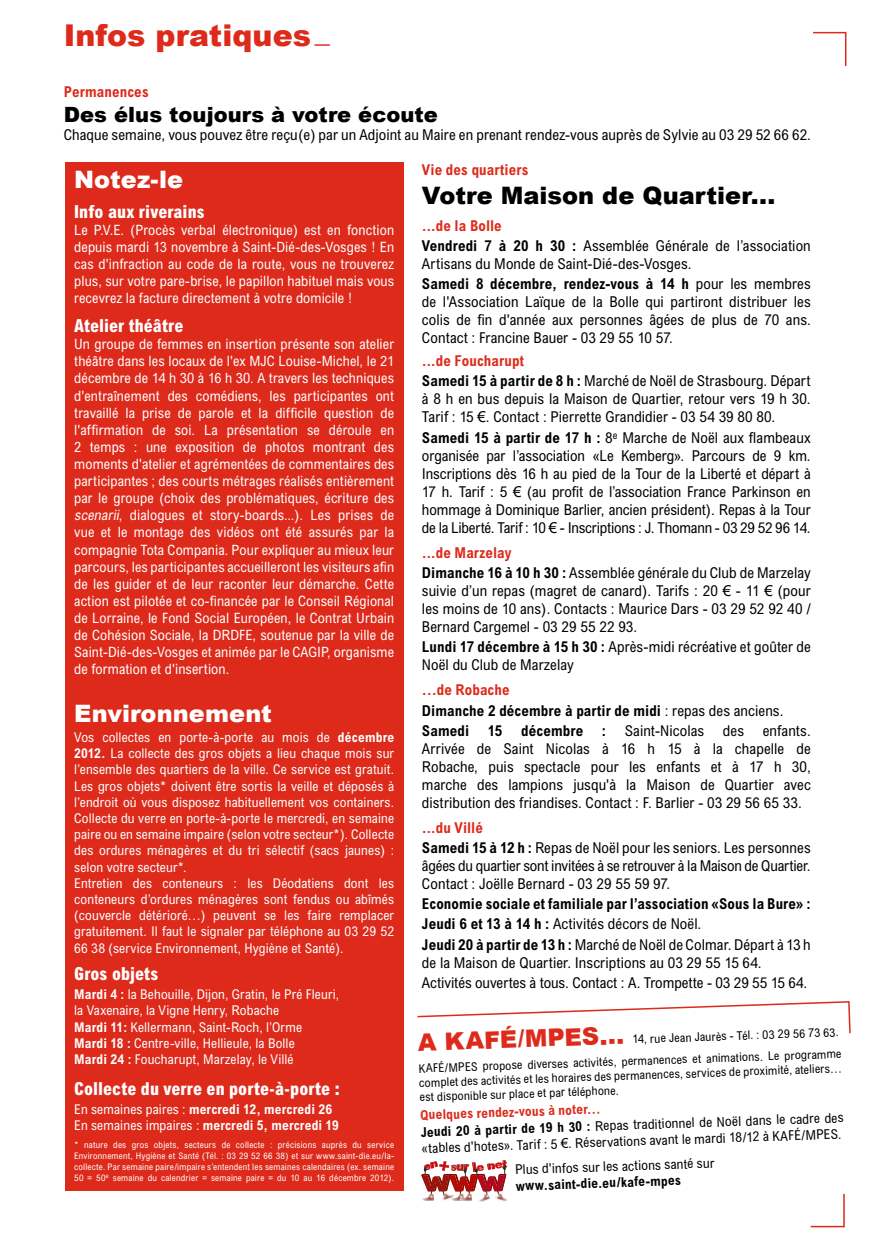
<style>
.page{position:relative;width:872px;height:1255px;background:#fff}
.page>*{position:absolute;margin:0;border:0;box-sizing:border-box;transform-origin:0 0}
.t1{font:900 30px "Arial";color:#dd2a1b}
.t2{font:900 24px "Arial";color:#000}
.t3{font:900 24px "Arial";color:#fff}
.t4{font:900 21px "Arial";letter-spacing:.005em;color:#000}
.t5{font:800 condensed 18px "Arial";letter-spacing:.005em;color:#fff}
.t6{font:condensed 15px/18px "Arial";letter-spacing:.005em;color:#000}
.t7{font:700 condensed 15px/20.1px "Arial";letter-spacing:.005em;color:#000}
.t8{font:700 condensed 15px "Arial";letter-spacing:.01em;color:#dd2a1b}
.t9{font:condensed 14.25px/17.1px "Arial";letter-spacing:.01em;color:#fff;text-align:justify}
.t10{font:condensed 13.5px/16.2px "Arial";letter-spacing:.01em;color:#fff}
.t11{font:condensed 13.5px/16.6px "Arial";color:#000}
.t12{font:700 condensed 13.5px/16.2px "Arial";letter-spacing:.015em;color:#fff}
.t13{font:700 condensed 13.5px "Arial";color:#000}
.t14{font:condensed 12px/21.6px "Arial";color:#000}
.t15{font:condensed 9px/10.8px "Arial";letter-spacing:.025em;color:#fff;text-align:justify}
.s1{font-style:italic}
.s2{font-weight:700}
.s3{font-weight:400}
.s4{font-weight:700;color:#dd2a1b}
.s5{font-stretch:normal}
.s6{color:#dd2a1b}
.s7{font-weight:900;font-stretch:normal;font-size:24px;color:#dd2a1b}
</style>
<div class="page">
<svg style="left:810px;top:1193px;width:35px;height:34px"></svg>
<div style="left:65px;top:162px;width:338px;height:1029px;background:#dd2a1b"></div>
<svg style="left:813px;top:31px;width:34px;height:35px"></svg>
<svg style="left:417px;top:1001px;width:434px;height:33px"></svg>
<svg style="left:421px;top:1160px;width:86px;height:41px"></svg>
<h1 class="t1" style="left:64px;top:18px;width:267px">Infos pratiques_</h1>
<p class="t8" style="left:64px;top:83px;width:86px">Permanences</p>
<h3 class="t4" style="left:64px;top:103px;width:375px">Des élus toujours à votre écoute</h3>
<p class="t6" style="left:64px;top:126px;width:748px">Chaque semaine, vous pouvez être reçu(e) par un Adjoint au Maire en prenant rendez-vous auprès de Sylvie au 03 29 52 66 62.</p>
<p class="t8" style="left:422px;top:161px;width:108px">Vie des quartiers</p>
<h2 class="t2" style="left:422px;top:182px;width:355px">Votre Maison de Quartier...</h2>
<h2 class="t3" style="left:74px;top:166px;width:110px">Notez-le</h2>
<p class="t5" style="left:74px;top:200px;width:132px">Info aux riverains</p>
<p class="t9" style="left:74px;top:221px;width:321px">Le P.V.E. (Procès verbal électronique) est en fonction depuis mardi 13 novembre à Saint-Dié-des-Vosges ! En cas d'infraction au code de la route, vous ne trouverez plus, sur votre pare-brise, le papillon habituel mais vous recevrez la facture directement à votre domicile !</p>
<p class="t5" style="left:74px;top:315px;width:111px">Atelier théâtre</p>
<p class="t9" style="left:74px;top:335px;width:321px">Un groupe de femmes en insertion présente son atelier théâtre dans les locaux de l'ex MJC Louise-Michel, le 21 décembre de 14 h 30 à 16 h 30. A travers les techniques d'entraînement des comédiens, les participantes ont travaillé la prise de parole et la difficile question de l'affirmation de soi. La présentation se déroule en 2 temps : une exposition de photos montrant des moments d'atelier et agrémentées de commentaires des participantes ; des courts métrages réalisés entièrement par le groupe (choix des problématiques, écriture des <span class="s1">scenarii</span>, dialogues et story-boards...). Les prises de vue et le montage des vidéos ont été assurés par la compagnie Tota Compania. Pour expliquer au mieux leur parcours, les participantes accueilleront les visiteurs afin de les guider et de leur raconter leur démarche. Cette action est pilotée et co-financée par le Conseil Régional de Lorraine, le Fond Social Européen, le Contrat Urbain de Cohésion Sociale, la DRDFE, soutenue par la ville de Saint-Dié-des-Vosges et animée par le CAGIP, organisme de formation et d'insertion.</p>
<h2 class="t3" style="left:74px;top:700px;width:199px">Environnement</h2>
<p class="t10" style="left:74px;top:728px;width:321px">Vos collectes en porte-à-porte au mois de <span class="s2">décembre 2012.</span> La collecte des gros objets a lieu chaque mois sur l’ensemble des quartiers de la ville. Ce service est gratuit.<br>Les gros objets* doivent être sortis la veille et déposés à l’endroit où vous disposez habituellement vos containers.<br>Collecte du verre en porte-à-porte le mercredi, en semaine paire ou en semaine impaire (selon votre secteur*). Collecte des ordures ménagères et du tri sélectif (sacs jaunes) : selon votre secteur*.<br>Entretien des conteneurs : les Déodatiens dont les conteneurs d’ordures ménagères sont fendus ou abîmés (couvercle détérioré…) peuvent se les faire remplacer gratuitement. Il faut le signaler par téléphone au 03 29 52<br>66 38 (service Environnement, Hygiène et Santé).</p>
<p class="t5" style="left:74px;top:962px;width:86px">Gros objets</p>
<p class="t10" style="left:74px;top:985px;width:266px"><span class="s2">Mardi 4 :</span> la Behouille, Dijon, Gratin, le Pré Fleuri, la Vaxenaire, la Vigne Henry, Robache<br><span class="s2">Mardi 11:</span> Kellermann, Saint-Roch, l’Orme<br><span class="s2">Mardi 18 :</span> Centre-ville, Hellieule, la Bolle<br><span class="s2">Mardi 24 :</span> Foucharupt, Marzelay, le Villé</p>
<p class="t5" style="left:74px;top:1077px;width:267px">Collecte du verre en porte-à-porte :</p>
<p class="t12" style="left:74px;top:1101px;width:266px"><span class="s3">En semaines paires :</span> mercredi 12, mercredi 26<br><span class="s3">En semaines impaires :</span> mercredi 5, mercredi 19</p>
<p class="t15" style="left:74px;top:1139px;width:321px">* nature des gros objets, secteurs de collecte : précisions auprès du service Environnement, Hygiène et Santé (Tél. : 03 29 52 66 38) et sur www.saint-die.eu/la&shy;collecte. Par semaine paire/impaire s’entendent les semaines calendaires (ex. semaine 50 = 50<sup>e</sup> semaine du calendrier = semaine paire = du 10 au 16 décembre 2012).</p>
<p class="t6" style="left:422px;top:215px;width:390px;line-height:20.1px"><span class="s4">...de la Bolle<br></span><span class="s2">Vendredi 7 à 20 h 30 :</span> Assemblée Générale de l’association</p>
<p class="t6" style="left:422px;top:253px;width:390px;line-height:20.1px">Artisans du Monde de Saint-Dié-des-Vosges.<br><span class="s2">Samedi 8 décembre, rendez-vous à 14 h</span> pour les membres</p>
<p class="t6" style="left:422px;top:292px;width:390px;text-align:justify">de l'Association Laïque de la Bolle qui partiront distribuer les colis de fin d'année aux personnes âgées de plus de 70 ans.<br>Contact : Francine Bauer - 03 29 55 10 57.</p>
<p class="t6" style="left:422px;top:350px;width:390px;line-height:20.1px"><span class="s4">...de Foucharupt<br></span><span class="s2">Samedi 15 à partir de 8 h :</span> Marché de Noël de Strasbourg. Départ</p>
<p class="t6" style="left:422px;top:390px;width:390px">à 8 h en bus depuis la Maison de Quartier, retour vers 19 h 30.<br>Tarif : 15 <span class="s5">€</span>. Contact : Pierrette Grandidier - 03 54 39 80 80.</p>
<p class="t6" style="left:422px;top:428px;width:390px;text-align:justify"><span class="s2">Samedi 15 à partir de 17 h :</span> 8<sup>e</sup> Marche de Noël aux flambeaux organisée par l’association «Le Kemberg». Parcours de 9 km.<br>Inscriptions dès 16 h au pied de la Tour de la Liberté et départ à 17 h. Tarif : 5 <span class="s5">€</span> (au profit de l’association France Parkinson en hommage à Dominique Barlier, ancien président). Repas à la Tour de la Liberté. Tarif : 10 <span class="s5">€</span> - Inscriptions : J. Thomann - 03 29 52 96 14.</p>
<p class="t6" style="left:422px;top:542px;width:390px;line-height:20.1px"><span class="s4">...de Marzelay<br></span><span class="s2">Dimanche 16 à 10 h 30 :</span> Assemblée générale du Club de Marzelay</p>
<p class="t6" style="left:422px;top:581px;width:390px;text-align:justify">suivie d’un repas (magret de canard). Tarifs : 20 <span class="s5">€</span> - 11 <span class="s5">€</span> (pour les moins de 10 ans). Contacts : Maurice Dars - 03 29 52 92 40 / Bernard Cargemel - 03 29 55 22 93.</p>
<p class="t6" style="left:422px;top:637px;width:390px"><span class="s2">Lundi 17 décembre à 15 h 30 :</span> Après-midi récréative et goûter de<br>Noël du Club de Marzelay</p>
<p class="t7" style="left:422px;top:680px;width:390px"><span class="s6">…de Robache<br></span>Dimanche 2 décembre à partir de midi <span class="s3">: repas des anciens.<br></span>Samedi 15 décembre : <span class="s3">Saint-Nicolas des enfants.</span></p>
<p class="t6" style="left:422px;top:739px;width:390px;text-align:justify">Arrivée de Saint Nicolas à 16 h 15 à la chapelle de Robache, puis spectacle pour les enfants et à 17 h 30, marche des lampions jusqu'à la Maison de Quartier avec distribution des friandises. Contact : F. Barlier - 03 29 56 65 33.</p>
<p class="t6" style="left:422px;top:817px;width:390px;line-height:20.1px"><span class="s4">...du Villé<br></span><span class="s2">Samedi 15 à 12 h :</span> Repas de Noël pour les seniors. Les personnes</p>
<p class="t6" style="left:422px;top:856px;width:390px">âgées du quartier sont invitées à se retrouver à la Maison de Quartier.<br>Contact : Joëlle Bernard - 03 29 55 59 97.</p>
<p class="t7" style="left:422px;top:893px;width:390px">Economie sociale et familiale par l’association «Sous la Bure» :<br>Jeudi 6 et 13 à 14 h : <span class="s3">Activités décors de Noël.<br></span>Jeudi 20 à partir de 13 h : <span class="s3">Marché de Noël de Colmar. Départ à 13 h</span></p>
<p class="t6" style="left:422px;top:951px;width:387px;line-height:20.1px">de la Maison de Quartier. Inscriptions au 03 29 55 15 64.<br>Activités ouvertes à tous. Contact : A. Trompette - 03 29 55 15 64.</p>
<p class="t14" style="left:417px;top:1035px;width:424px;rotate:-2deg"><span class="s7">A KAFÉ/MPES...</span> 14, rue Jean Jaurès - Tél. : 03 29 56 73 63.<br>KAFÉ/MPES propose diverses activités, permanences et animations. Le programme</p>
<p class="t14" style="left:419px;top:1075px;width:424px;line-height:14.4px;rotate:-2deg">complet des activités et les horaires des permanences, services de proximité, ateliers… est disponible sur place et par téléphone.</p>
<p class="t11" style="left:420px;top:1106px;width:424px;rotate:-2deg"><span class="s4">Quelques rendez-vous à noter…<br></span><span class="s2">Jeudi 20 à partir de 19 h 30 :</span> Repas traditionnel de Noël dans le cadre des «tables d'hotes». Tarif : 5 <span class="s5">€</span>. Réservations avant le mardi 18/12 à KAFé/MPES.</p>
<p class="t11" style="left:515px;top:1160px;width:201px;rotate:-2deg">Plus d'infos sur les actions santé sur</p>
<p class="t13" style="left:515px;top:1177px;width:167px;rotate:-2deg">www.saint-die.eu/kafe-mpes</p>
</div>
